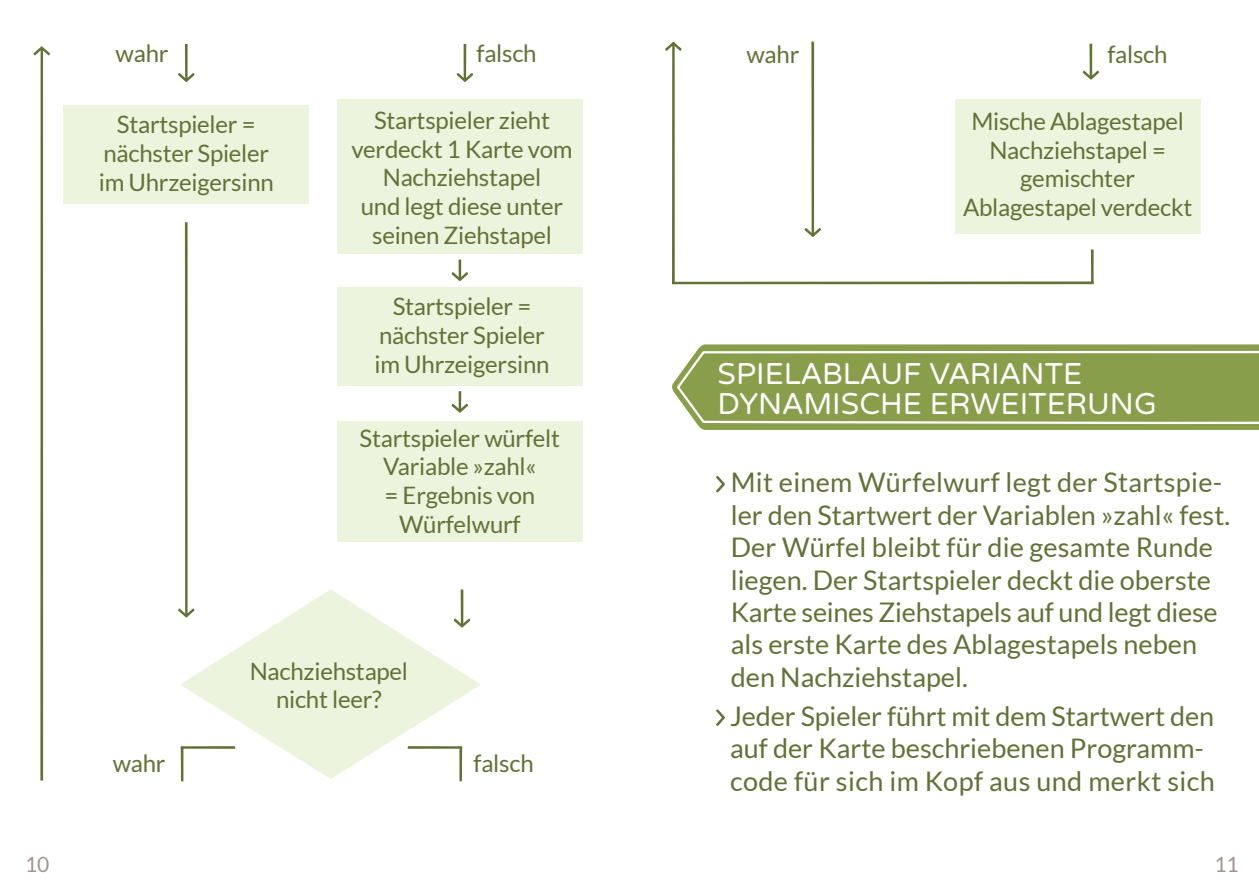
<style>
.page{position:relative;width:1259px;height:893px;background:#fff}
.page>*{position:absolute;margin:0;border:0;box-sizing:border-box;transform-origin:0 0}
.t1{font:30px/30px "Varela Round";color:#fff}
.t2{font:27px/32.4px "Lato";color:#637137}
.t3{font:24px/28.8px "Lato";letter-spacing:-.01em;color:#637137;text-align:center}
.t4{font:21px "Lato";color:#9e9592}
</style>
<div class="page">
<div style="left:337px;top:287px;width:246px;height:98px;background:#edf4dd"></div>
<div style="left:63px;top:105px;width:246px;height:99px;background:#edf4dd"></div>
<div style="left:337px;top:99px;width:246px;height:155px;background:#edf4dd"></div>
<div style="left:955px;top:99px;width:245px;height:134px;background:#edf4dd"></div>
<div style="left:337px;top:421px;width:246px;height:120px;background:#edf4dd"></div>
<svg style="left:180px;top:589px;width:301px;height:190px;fill:#edf4dd"></svg>
<svg style="left:178px;top:44px;width:16px;height:38px"></svg>
<svg style="left:178px;top:222px;width:16px;height:395px"></svg>
<svg style="left:454px;top:589px;width:16px;height:39px"></svg>
<svg style="left:457px;top:44px;width:16px;height:38px"></svg>
<svg style="left:451px;top:259px;width:17px;height:22px"></svg>
<svg style="left:451px;top:391px;width:17px;height:22px"></svg>
<svg style="left:181px;top:746px;width:54px;height:35px"></svg>
<svg style="left:407px;top:746px;width:55px;height:35px"></svg>
<svg style="left:665px;top:41px;width:434px;height:243px"></svg>
<svg style="left:33px;top:46px;width:17px;height:735px"></svg>
<svg style="left:672px;top:344px;width:587px;height:86px;background:#95a85e"></svg>
<svg style="left:675px;top:350px;width:584px;height:74px;background:#92a559"></svg>
<svg style="left:716px;top:476px;width:9px;height:16px"></svg>
<svg style="left:716px;top:709px;width:9px;height:17px"></svg>
<p class="t3" style="left:116px;top:39px;width:54px">wahr</p>
<p class="t3" style="left:476px;top:39px;width:62px">falsch</p>
<p class="t3" style="left:99px;top:110px;width:176px">Startspieler = nächster Spieler im Uhrzeigersinn</p>
<p class="t3" style="left:351px;top:106px;width:222px">Startspieler zieht verdeckt 1 Karte vom<br>Nachziehstapel<br>und legt diese unter seinen Ziehstapel</p>
<p class="t3" style="left:374px;top:292px;width:176px">Startspieler = nächster Spieler im Uhrzeigersinn</p>
<p class="t3" style="left:359px;top:423px;width:202px">Startspieler würfelt<br>Variable »zahl«<br>= Ergebnis von<br>Würfelwurf</p>
<p class="t3" style="left:113px;top:749px;width:54px">wahr</p>
<p class="t3" style="left:250px;top:656px;width:160px">Nachziehstapel nicht leer?</p>
<p class="t3" style="left:473px;top:749px;width:62px">falsch</p>
<p class="t3" style="left:746px;top:40px;width:54px">wahr</p>
<p class="t3" style="left:1107px;top:40px;width:62px">falsch</p>
<p class="t3" style="left:963px;top:106px;width:231px">Mische Ablagestapel<br>Nachziehstapel = gemischter<br>Ablagestapel verdeckt</p>
<p class="t1" style="left:717px;top:360px;width:440px">SPIELABLAUF VARIANTE<br>DYNAMISCHE ERWEITERUNG</p>
<p class="t2" style="left:731px;top:466px;width:501px">Mit einem Würfelwurf legt der Startspie&shy;ler den Startwert der Variablen »zahl« fest.<br>Der Würfel bleibt für die gesamte Runde liegen. Der Startspieler deckt die oberste Karte seines Ziehstapels auf und legt diese als erste Karte des Ablagestapels neben den Nachziehstapel.</p>
<p class="t2" style="left:730px;top:700px;width:486px">Jeder Spieler führt mit dem Startwert den auf der Karte beschriebenen Programm&shy;code für sich im Kopf aus und merkt sich</p>
<p class="t4" style="left:25px;top:852px;width:26px">10</p>
<p class="t4" style="left:1214px;top:852px;width:26px">11</p>
</div>
